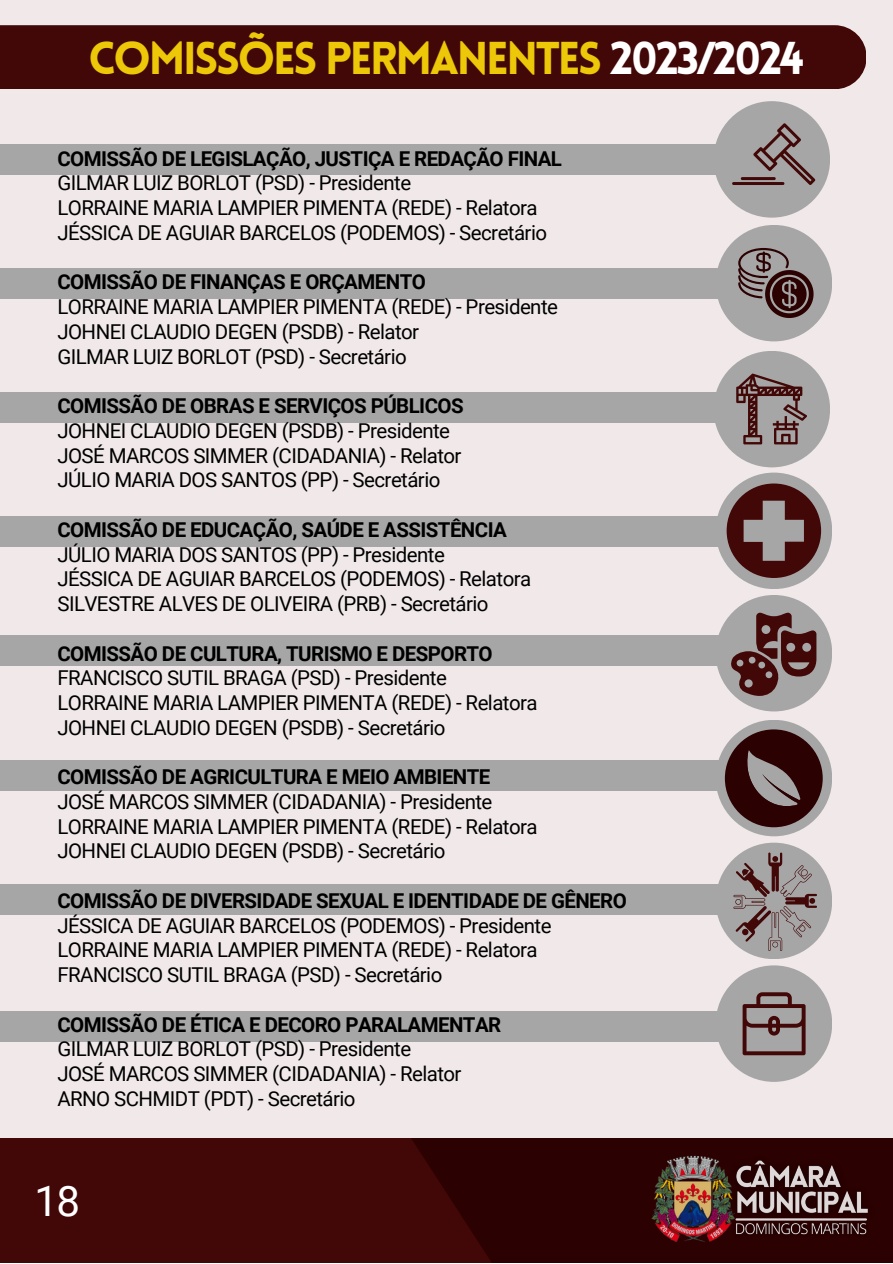
<style>
.page{position:relative;width:893px;height:1264px;background:#fff}
.page>*{position:absolute;margin:0;border:0;box-sizing:border-box;transform-origin:0 0}
.t1{font:900 45px "Lovelo";letter-spacing:-.055em;color:#edc808}
.t2{font:42px "Roboto";color:#fff}
.t3{font:20.4px "Roboto";letter-spacing:-.025em;color:#000}
.t4{font:700 20.4px "Roboto";letter-spacing:-.025em;color:#000}
.s1{color:#fff}
</style>
<div class="page">
<div style="left:0;top:0;width:892px;height:1262px;background:#f1e9e9"></div>
<div style="left:0;top:1137px;width:892px;height:125px;background:#420707"></div>
<div style="left:411px;top:1137px;width:481px;height:125px;background:#2b0101"></div>
<div style="left:0;top:144px;width:753px;height:30px;background:#a6a6a6"></div>
<div style="left:0;top:1011px;width:753px;height:30px;background:#a6a6a6"></div>
<div style="left:0;top:884px;width:753px;height:31px;background:#a6a6a6"></div>
<div style="left:0;top:760px;width:753px;height:31px;background:#a6a6a6"></div>
<div style="left:0;top:635px;width:753px;height:30px;background:#a6a6a6"></div>
<div style="left:0;top:516px;width:753px;height:30px;background:#a6a6a6"></div>
<div style="left:0;top:392px;width:753px;height:30px;background:#a6a6a6"></div>
<div style="left:0;top:268px;width:753px;height:30px;background:#a6a6a6"></div>
<div style="left:0;top:25px;width:866px;height:64px;background:#420707"></div>
<img style="left:736px;top:1160px;width:132px;height:52px">
<img style="left:651px;top:1155px;width:82px;height:87px">
<img style="left:728px;top:1212px;width:140px;height:30px">
<hr style="left:736px;top:1218px;width:129px;height:2px;background:#fff">
<div style="left:713px;top:101px;width:117px;height:117px;background:#a6a6a6;border-radius:50%"></div>
<svg style="left:732px;top:123px;width:83px;height:62px"></svg>
<div style="left:715px;top:225px;width:117px;height:116px;background:#a6a6a6;border-radius:50%"></div>
<div style="left:713px;top:351px;width:117px;height:116px;background:#a6a6a6;border-radius:50%"></div>
<div style="left:715px;top:472px;width:117px;height:117px;background:#a6a6a6;border-radius:50%"></div>
<div style="left:715px;top:595px;width:117px;height:116px;background:#a6a6a6;border-radius:50%"></div>
<div style="left:715px;top:719px;width:117px;height:117px;background:#a6a6a6;border-radius:50%"></div>
<div style="left:715px;top:842px;width:117px;height:117px;background:#a6a6a6;border-radius:50%"></div>
<div style="left:715px;top:965px;width:117px;height:116px;background:#a6a6a6;border-radius:50%"></div>
<svg style="left:738px;top:248px;width:75px;height:70px"></svg>
<svg style="left:742px;top:992px;width:63px;height:63px"></svg>
<svg style="left:736px;top:373px;width:71px;height:71px"></svg>
<svg style="left:726px;top:483px;width:95px;height:95px"></svg>
<svg style="left:730px;top:612px;width:86px;height:84px"></svg>
<svg style="left:724px;top:729px;width:98px;height:98px"></svg>
<svg style="left:733px;top:852px;width:84px;height:99px"></svg>
<p class="t1" style="left:88px;top:40px;width:717px">COMISSÕES PERMANENTES <span class="s1">2023/2024</span></p>
<p class="t4" style="left:57px;top:147px;width:506px">COMISSÃO DE LEGISLAÇÃO, JUSTIÇA E REDAÇÃO FINAL</p>
<p class="t3" style="left:57px;top:171px;width:355px">GILMAR LUIZ BORLOT (PSD) - Presidente</p>
<p class="t3" style="left:57px;top:196px;width:481px">LORRAINE MARIA LAMPIER PIMENTA (REDE) - Relatora</p>
<p class="t3" style="left:57px;top:221px;width:491px">JÉSSICA DE AGUIAR BARCELOS (PODEMOS) - Secretário</p>
<p class="t4" style="left:57px;top:270px;width:370px">COMISSÃO DE FINANÇAS E ORÇAMENTO</p>
<p class="t3" style="left:57px;top:295px;width:502px">LORRAINE MARIA LAMPIER PIMENTA (REDE) - Presidente</p>
<p class="t3" style="left:57px;top:320px;width:363px">JOHNEI CLAUDIO DEGEN (PSDB) - Relator</p>
<p class="t3" style="left:57px;top:345px;width:351px">GILMAR LUIZ BORLOT (PSD) - Secretário</p>
<p class="t4" style="left:57px;top:394px;width:408px">COMISSÃO DE OBRAS E SERVIÇOS PÚBLICOS</p>
<p class="t3" style="left:57px;top:419px;width:394px">JOHNEI CLAUDIO DEGEN (PSDB) - Presidente</p>
<p class="t3" style="left:57px;top:443px;width:405px">JOSÉ MARCOS SIMMER (CIDADANIA) - Relator</p>
<p class="t3" style="left:57px;top:468px;width:384px">JÚLIO MARIA DOS SANTOS (PP) - Secretário</p>
<p class="t4" style="left:57px;top:518px;width:451px">COMISSÃO DE EDUCAÇÃO, SAÚDE E ASSISTÊNCIA</p>
<p class="t3" style="left:57px;top:542px;width:389px">JÚLIO MARIA DOS SANTOS (PP) - Presidente</p>
<p class="t3" style="left:57px;top:567px;width:475px">JÉSSICA DE AGUIAR BARCELOS (PODEMOS) - Relatora</p>
<p class="t3" style="left:57px;top:592px;width:432px">SILVESTRE ALVES DE OLIVEIRA (PRB) - Secretário</p>
<p class="t4" style="left:57px;top:641px;width:437px">COMISSÃO DE CULTURA, TURISMO E DESPORTO</p>
<p class="t3" style="left:57px;top:666px;width:391px">FRANCISCO SUTIL BRAGA (PSD) - Presidente</p>
<p class="t3" style="left:57px;top:691px;width:481px">LORRAINE MARIA LAMPIER PIMENTA (REDE) - Relatora</p>
<p class="t3" style="left:57px;top:715px;width:389px">JOHNEI CLAUDIO DEGEN (PSDB) - Secretário</p>
<p class="t4" style="left:57px;top:765px;width:434px">COMISSÃO DE AGRICULTURA E MEIO AMBIENTE</p>
<p class="t3" style="left:57px;top:790px;width:436px">JOSÉ MARCOS SIMMER (CIDADANIA) - Presidente</p>
<p class="t3" style="left:57px;top:814px;width:481px">LORRAINE MARIA LAMPIER PIMENTA (REDE) - Relatora</p>
<p class="t3" style="left:57px;top:839px;width:389px">JOHNEI CLAUDIO DEGEN (PSDB) - Secretário</p>
<p class="t4" style="left:57px;top:889px;width:571px">COMISSÃO DE DIVERSIDADE SEXUAL E IDENTIDADE DE GÊNERO</p>
<p class="t3" style="left:57px;top:913px;width:495px">JÉSSICA DE AGUIAR BARCELOS (PODEMOS) - Presidente</p>
<p class="t3" style="left:57px;top:938px;width:481px">LORRAINE MARIA LAMPIER PIMENTA (REDE) - Relatora</p>
<p class="t3" style="left:57px;top:963px;width:386px">FRANCISCO SUTIL BRAGA (PSD) - Secretário</p>
<p class="t4" style="left:57px;top:1012px;width:445px">COMISSÃO DE ÉTICA E DECORO PARALAMENTAR</p>
<p class="t3" style="left:57px;top:1037px;width:355px">GILMAR LUIZ BORLOT (PSD) - Presidente</p>
<p class="t3" style="left:57px;top:1062px;width:405px">JOSÉ MARCOS SIMMER (CIDADANIA) - Relator</p>
<p class="t3" style="left:57px;top:1086px;width:300px">ARNO SCHMIDT (PDT) - Secretário</p>
<p class="t2" style="left:35px;top:1177px;width:47px">18</p>
</div>
